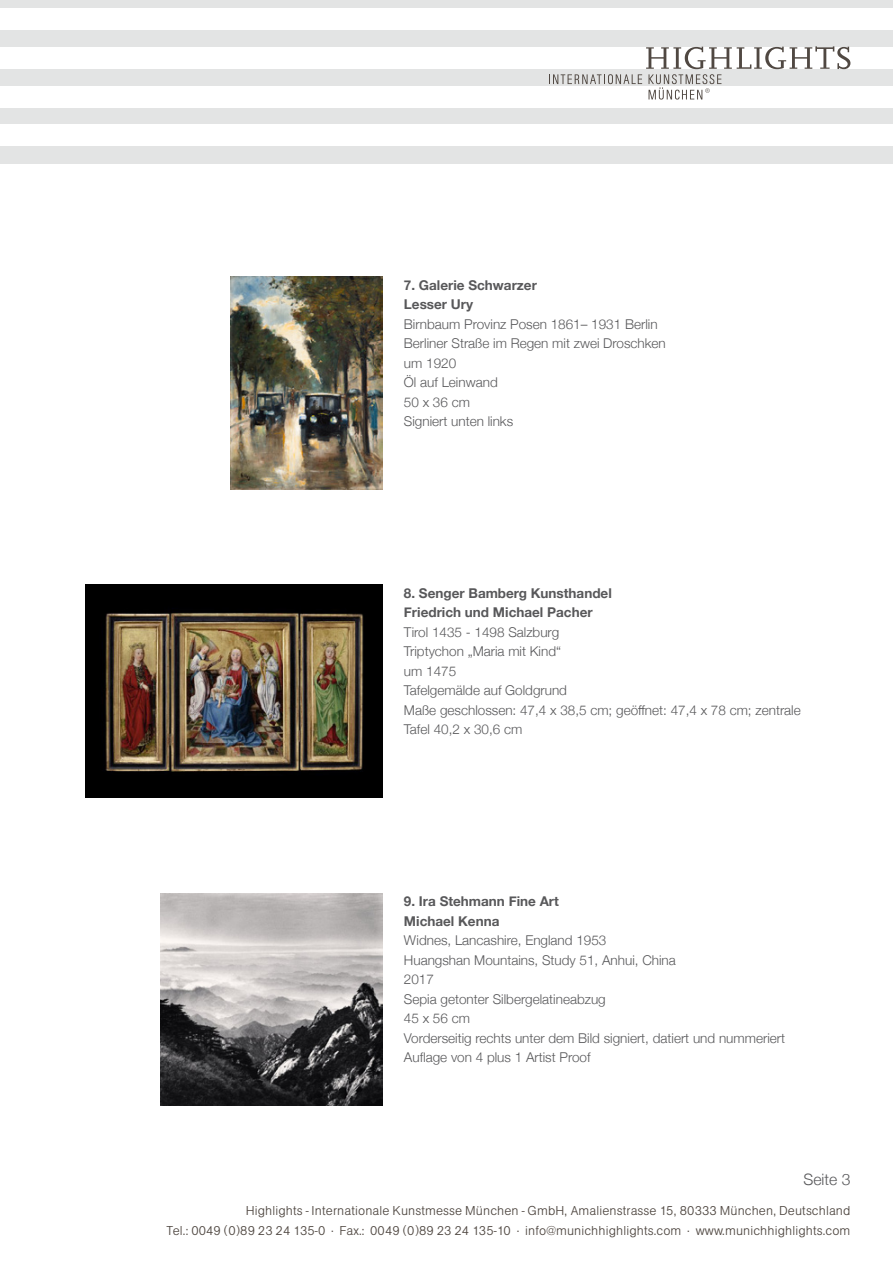
<style>
.page{position:relative;width:893px;height:1263px;background:#fff}
.page>*{position:absolute;margin:0;border:0;box-sizing:border-box;transform-origin:0 0}
.t1{font:300 15.75px "Helvetica Neue";color:#58585a}
.t2{font:300 13.5px/19.5px "Helvetica Neue";color:#58585a}
.t3{font:13.5px/20.2px "AG Buch Lgt";letter-spacing:.01em;color:#504842;text-align:right}
.t4{font:700 13.5px/19.5px "Helvetica Neue";color:#58585a}
</style>
<div class="page">
<div style="left:0;top:0;width:893px;height:163px;background:#e3e4e4"></div>
<div style="left:0;top:86px;width:893px;height:21px;background:#fff"></div>
<div style="left:0;top:125px;width:893px;height:21px;background:#fff"></div>
<div style="left:0;top:47px;width:893px;height:22px;background:#fff"></div>
<div style="left:0;top:9px;width:893px;height:21px;background:#fff"></div>
<svg style="left:549px;top:46px;width:301px;height:54px"></svg>
<img style="left:85px;top:585px;width:298px;height:212px">
<img style="left:160px;top:893px;width:223px;height:213px">
<img style="left:230px;top:276px;width:153px;height:213px">
<p class="t4" style="left:404px;top:275px;width:134px">7. Galerie Schwarzer<br>Lesser Ury</p>
<p class="t2" style="left:404px;top:313px;width:263px">Birnbaum Provinz Posen 1861– 1931 Berlin<br>Berliner Straße im Regen mit zwei Droschken um 1920<br>Öl auf Leinwand<br>50 x 36 cm<br>Signiert unten links</p>
<p class="t4" style="left:404px;top:584px;width:209px">8. Senger Bamberg Kunsthandel<br>Friedrich und Michael Pacher</p>
<p class="t2" style="left:404px;top:621px;width:398px">Tirol 1435 - 1498 Salzburg<br>Triptychon „Maria mit Kind“<br>um 1475<br>Tafelgemälde auf Goldgrund<br>Maße geschlossen: 47,4 x 38,5 cm; geöffnet: 47,4 x 78 cm; zentrale<br>Tafel 40,2 x 30,6 cm</p>
<p class="t4" style="left:404px;top:892px;width:157px">9. Ira Stehmann Fine Art<br>Michael Kenna</p>
<p class="t2" style="left:404px;top:929px;width:383px">Widnes, Lancashire, England 1953<br>Huangshan Mountains, Study 51, Anhui, China<br>2017<br>Sepia getonter Silbergelatineabzug<br>45 x 56 cm<br>Vorderseitig rechts unter dem Bild signiert, datiert und nummeriert Auflage von 4 plus 1 Artist Proof</p>
<p class="t1" style="left:803px;top:1166px;width:48px">Seite 3</p>
<p class="t3" style="left:167px;top:1201px;width:685px">Highlights - Internationale Kunstmesse München - GmbH, Amalienstrasse 15, 80333 München, Deutschland<br>Tel.: 0049 (0)89 23 24 135-0 . Fax.: 0049 (0)89 23 24 135-10 . info@munichhighlights.com . www.munichhighlights.com</p>
</div>
